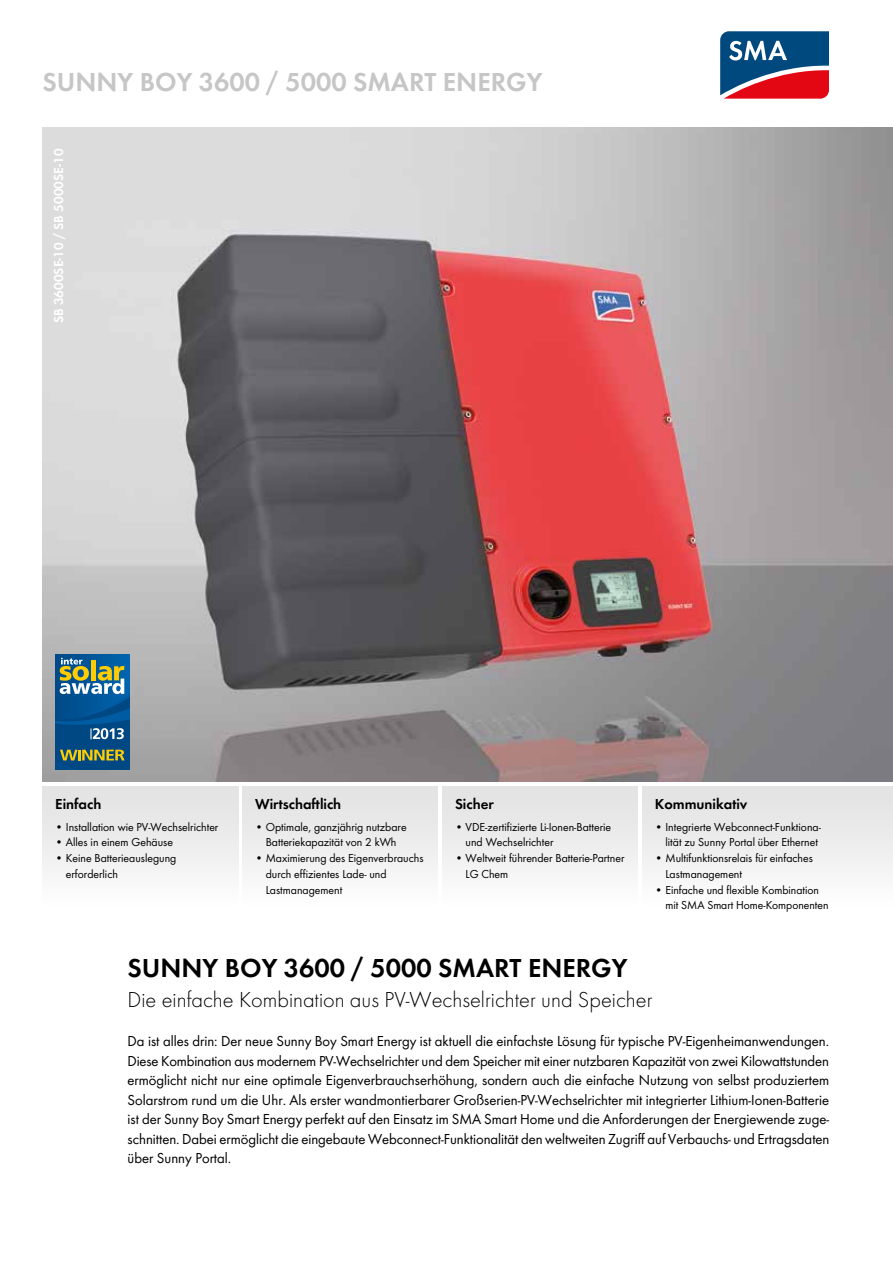
<style>
.page{position:relative;width:893px;height:1263px;background:#fff}
.page>*{position:absolute;margin:0;border:0;box-sizing:border-box;transform-origin:0 0}
.t1{font:600 27px "SMA Futura Global";color:#000}
.t2{font:600 27px "SMA Futura Global";color:#c6c6c6}
.t3{font:22.5px "SMA Futura Global Light";color:#000}
.t4{font:15px/19.5px "SMA Futura Global";color:#000;text-align:justify}
.t5{font:600 15px "SMA Futura Global";color:#000}
.t6{font:600 13.5px "SMA Futura Global";color:#fff}
.t7{font:12px/15.8px "SMA Futura Global";color:#000}
</style>
<div class="page">
<svg style="left:720px;top:31px;width:109px;height:68px;background:#655275"></svg>
<img style="left:43px;top:128px;width:850px;height:654px">
<div style="left:43px;top:787px;width:195px;height:119px;background:linear-gradient(to bottom,#e1e1e1,#fdfdfd)"></div>
<div style="left:242px;top:787px;width:196px;height:119px;background:linear-gradient(to bottom,#e1e1e1,#fdfdfd)"></div>
<div style="left:442px;top:787px;width:196px;height:119px;background:linear-gradient(to bottom,#e1e1e1,#fdfdfd)"></div>
<div style="left:642px;top:787px;width:251px;height:119px;background:linear-gradient(to bottom,#e1e1e1,#fdfdfd)"></div>
<div style="left:55px;top:654px;width:75px;height:116px;background:linear-gradient(to right,#004986,#0065ae)"></div>
<svg style="left:55px;top:658px;width:75px;height:112px;background:#326c86"></svg>
<h1 class="t2" style="left:43px;top:66px;width:502px">SUNNY BOY 3600 / 5000 SMART ENERGY</h1>
<p class="t6" style="left:51px;top:323px;width:176px;rotate:-90deg">SB 3600SE-10 / SB 5000SE-10</p>
<p class="t5" style="left:55px;top:795px;width:48px">Einfach</p>
<p class="t7" style="left:55px;top:819px;width:165px">• Installation wie PV-Wechselrichter</p>
<p class="t7" style="left:55px;top:834px;width:119px">• Alles in einem Gehäuse</p>
<p class="t7" style="left:66px;top:850px;width:112px;text-indent:-11px">• Keine Batterieauslegung erforderlich</p>
<p class="t5" style="left:255px;top:795px;width:88px">Wirtschaftlich</p>
<p class="t7" style="left:255px;top:819px;width:153px;text-align:center">• Optimale, ganzjährig nutzbare<br>Batteriekapazität von 2 kWh</p>
<p class="t7" style="left:266px;top:850px;width:159px;text-indent:-11px">• Maximierung des Eigenverbrauchs durch effizientes Lade- und<br>Lastmanagement</p>
<p class="t5" style="left:455px;top:795px;width:40px">Sicher</p>
<p class="t7" style="left:466px;top:819px;width:147px;text-indent:-11px">• VDE-zertifizierte Li-Ionen-Batterie und Wechselrichter</p>
<p class="t7" style="left:466px;top:850px;width:160px;text-indent:-11px">• Weltweit führender Batterie-Partner<br>LG Chem</p>
<p class="t5" style="left:655px;top:795px;width:94px">Kommunikativ</p>
<p class="t7" style="left:655px;top:819px;width:168px;text-align:right">• Integrierte Webconnect-Funktiona&shy;lität zu Sunny Portal über Ethernet</p>
<p class="t7" style="left:665px;top:850px;width:149px;text-indent:-11px">• Multifunktionsrelais für einfaches<br>Lastmanagement</p>
<p class="t7" style="left:665px;top:882px;width:165px;text-indent:-11px">• Einfache und flexible Kombination mit SMA Smart Home-Komponenten</p>
<h1 class="t1" style="left:128px;top:952px;width:502px">SUNNY BOY 3600 / 5000 SMART ENERGY</h1>
<h2 class="t3" style="left:128px;top:986px;width:526px">Die einfache Kombination aus PV-Wechselrichter und Speicher</h2>
<p class="t4" style="left:128px;top:1031px;width:703px">Da ist alles drin: Der neue Sunny Boy Smart Energy ist aktuell die einfachste Lösung für typische PV-Eigenheimanwendungen.<br>Diese Kombination aus modernem PV-Wechselrichter und dem Speicher mit einer nutzbaren Kapazität von zwei Kilowattstunden ermöglicht nicht nur eine optimale Eigenverbrauchserhöhung, sondern auch die einfache Nutzung von selbst produziertem Solarstrom rund um die Uhr. Als erster wandmontierbarer Großserien-PV-Wechselrichter mit integrierter Lithium-Ionen-Batterie ist der Sunny Boy Smart Energy perfekt auf den Einsatz im SMA Smart Home und die Anforderungen der Energiewende zuge&shy;schnitten. Dabei ermöglicht die eingebaute Webconnect-Funktionalität den weltweiten Zugriff auf Verbauchs- und Ertragsdaten über Sunny Portal.</p>
</div>
